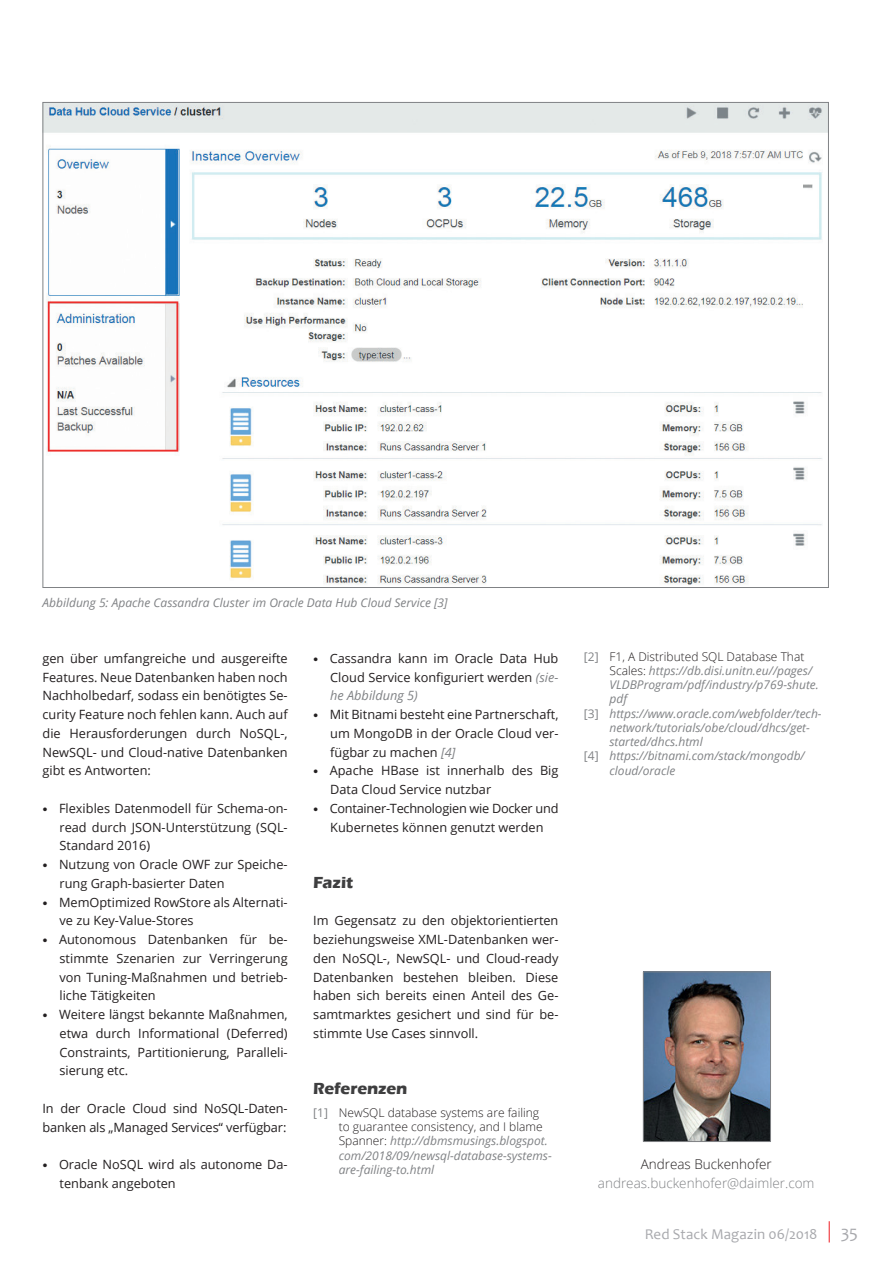
<style>
.page{position:relative;width:893px;height:1263px;background:#fff}
.page>*{position:absolute;margin:0;border:0;box-sizing:border-box;transform-origin:0 0}
.t1{font:18px "Candara";color:#a8a9ad}
.t2{font:700 16.5px "Eras ITC";letter-spacing:-.005em;color:#3e3e3f}
.t3{font:15px "Candara";letter-spacing:.005em;color:#a8a9ad}
.t4{font:300 13.5px "Open Sans";color:#808285}
.t5{font:300 13.5px "Open Sans";color:#231f20}
.t6{font:12.75px/18.8px "Open Sans";color:#231f20;text-align:justify}
.t7{font:12.75px/18.8px "Open Sans";letter-spacing:-.02em;color:#231f20;text-align:center}
.t8{font:italic 12px/14.2px "Open Sans";color:#808285}
.t9{font:300 12px "Open Sans";color:#231f20}
.s1{font-family:"Stone Serif Std";font-weight:500;font-size:10.5px}
.s2{font-style:italic;color:#808285}
.s3{font-style:normal}
.s4{font-weight:300;font-style:normal;color:#231f20}
.s5{font-weight:400;color:#808285}
</style>
<div class="page">
<svg style="left:829px;top:1221px;width:1px;height:21px"></svg>
<img style="left:45px;top:104px;width:782px;height:481px">
<img style="left:645px;top:974px;width:124px;height:166px">
<div style="left:643px;top:972px;width:128px;height:170px;border:1px solid #808285"></div>
<p class="t8" style="left:43px;top:595px;width:407px">Abbildung 5: Apache Cassandra Cluster im Oracle Data Hub Cloud Service [3]</p>
<p class="t6" style="left:43px;top:648px;width:247px">gen über umfangreiche und ausgereifte Features. Neue Datenbanken haben noch Nachholbedarf, sodass ein benötigtes Se&shy;curity Feature noch fehlen kann. Auch auf die Herausforderungen durch NoSQL-, NewSQL- und Cloud-native Datenbanken gibt es Antworten:</p>
<p class="t6" style="left:60px;top:798px;width:230px;text-indent:-17px"><span class="s1">•</span> Flexibles Datenmodell für Schema-on&shy;read durch JSON-Unterstützung (SQL-Standard 2016)</p>
<p class="t6" style="left:60px;top:855px;width:230px;text-indent:-17px"><span class="s1">•</span> Nutzung von Oracle OWF zur Speiche&shy;rung Graph-basierter Daten</p>
<p class="t6" style="left:60px;top:892px;width:230px;text-indent:-17px"><span class="s1">•</span> MemOptimized RowStore als Alternati&shy;ve zu Key-Value-Stores</p>
<p class="t6" style="left:60px;top:930px;width:230px;text-indent:-17px"><span class="s1">•</span> Autonomous Datenbanken für be&shy;stimmte Szenarien zur Verringerung von Tuning-Maßnahmen und betrieb&shy;liche Tätigkeiten</p>
<p class="t6" style="left:60px;top:1005px;width:230px;text-indent:-17px"><span class="s1">•</span> Weitere längst bekannte Maßnahmen, etwa durch Informational (Deferred)<br>Constraints, Partitionierung, Paralleli&shy;sierung etc.</p>
<p class="t6" style="left:43px;top:1098px;width:247px">In der Oracle Cloud sind NoSQL-Daten&shy;banken als „Managed Services“ verfügbar:</p>
<p class="t6" style="left:60px;top:1155px;width:230px;text-indent:-17px"><span class="s1">•</span> Oracle NoSQL wird als autonome Da&shy;tenbank angeboten</p>
<p class="t6" style="left:330px;top:648px;width:230px;text-indent:-17px"><span class="s1">•</span> Cassandra kann im Oracle Data Hub Cloud Service konfiguriert werden <span class="s2">(sie&shy;he Abbildung 5)</span></p>
<p class="t6" style="left:330px;top:705px;width:230px;text-indent:-17px"><span class="s1">•</span> Mit Bitnami besteht eine Partnerschaft, um MongoDB in der Oracle Cloud ver&shy;fügbar zu machen <span class="s2">[4]</span></p>
<p class="t6" style="left:330px;top:761px;width:230px;text-indent:-17px"><span class="s1">•</span> Apache HBase ist innerhalb des Big<br>Data Cloud Service nutzbar</p>
<p class="t7" style="left:313px;top:798px;width:247px"><span class="s1">•</span> Container-Technologien wie Docker und<br>Kubernetes können genutzt werden</p>
<p class="t2" style="left:313px;top:873px;width:41px">Fazit</p>
<p class="t6" style="left:313px;top:911px;width:247px">Im Gegensatz zu den objektorientierten beziehungsweise XML-Datenbanken wer&shy;den NoSQL-, NewSQL- und Cloud-ready Datenbanken bestehen bleiben. Diese haben sich bereits einen Anteil des Ge&shy;samtmarktes gesichert und sind für be&shy;stimmte Use Cases sinnvoll.</p>
<p class="t2" style="left:313px;top:1079px;width:96px">Referenzen</p>
<p class="t8" style="left:339px;top:1105px;width:214px;text-indent:-26px"><span class="s3">[1]</span> <span class="s4">NewSQL database systems are failing to guarantee consistency, and I blame Spanner:</span> http://dbmsmusings.blogspot. com/2018/09/newsql-database-systems&shy;are-failing-to.html</p>
<p class="t9" style="left:584px;top:648px;width:222px"><span class="s5">[2]</span> F1, A Distributed SQL Database That</p>
<p class="t8" style="left:609px;top:663px;width:204px"><span class="s4">Scales:</span> https://db.disi.unitn.eu//pages/</p>
<p class="t8" style="left:609px;top:677px;width:211px">VLDBProgram/pdf/industry/p769-shute.</p>
<p class="t8" style="left:609px;top:692px;width:19px">pdf</p>
<p class="t8" style="left:584px;top:706px;width:239px"><span class="s3">[3]</span> https://www.oracle.com/webfolder/tech-</p>
<p class="t8" style="left:609px;top:720px;width:202px">network/tutorials/obe/cloud/dhcs/get-</p>
<p class="t8" style="left:609px;top:734px;width:95px">started/dhcs.html</p>
<p class="t8" style="left:584px;top:749px;width:222px"><span class="s3">[4]</span> https://bitnami.com/stack/mongodb/</p>
<p class="t8" style="left:609px;top:763px;width:67px">cloud/oracle</p>
<p class="t5" style="left:641px;top:1155px;width:133px">Andreas Buckenhofer</p>
<p class="t4" style="left:598px;top:1174px;width:218px">andreas.buckenhofer@daimler.com</p>
<p class="t3" style="left:645px;top:1224px;width:174px">Red Stack Magazin 06/2018</p>
<h1 class="t1" style="left:841px;top:1221px;width:19px">35</h1>
</div>
